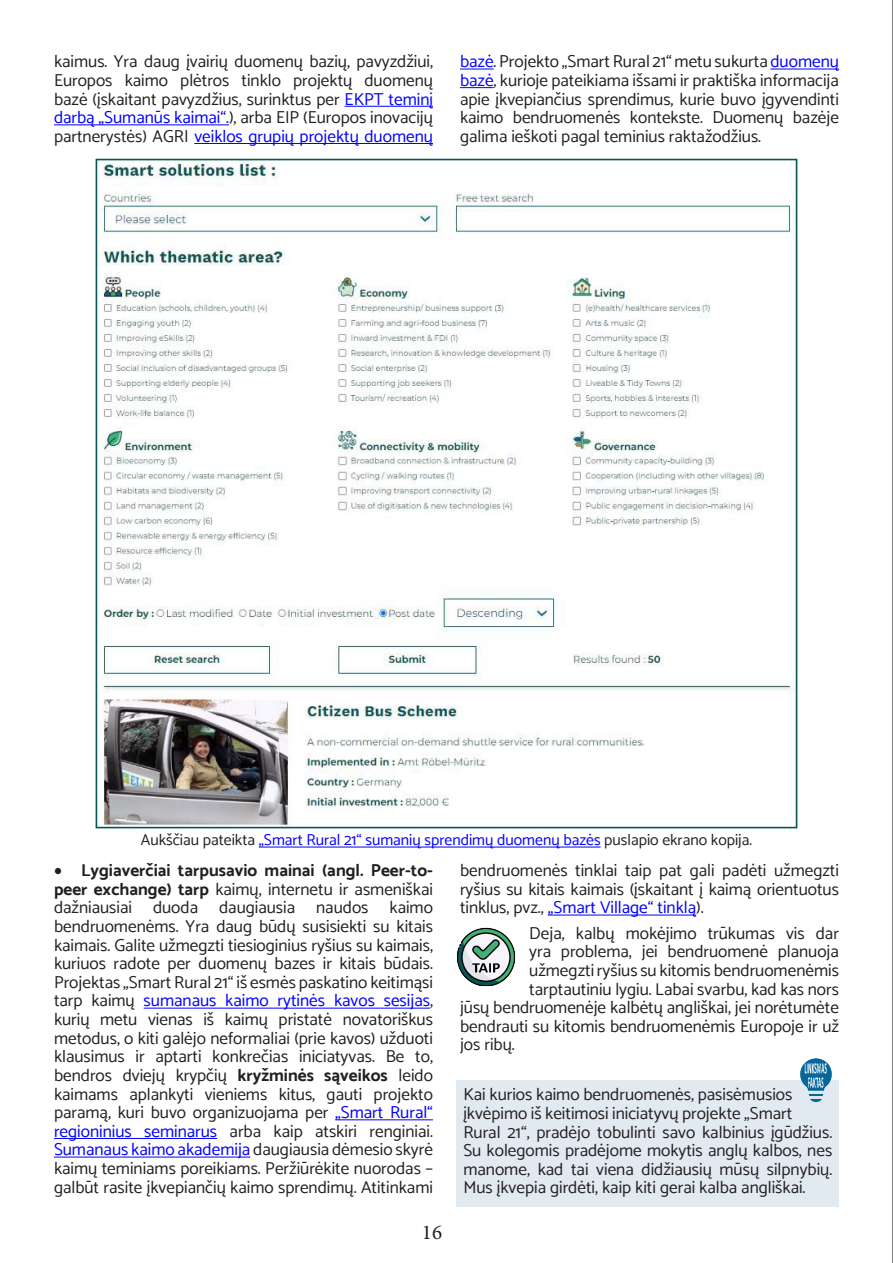
<style>
.page{position:relative;width:893px;height:1263px;background:#fff}
.page>*{position:absolute;margin:0;border:0;box-sizing:border-box;transform-origin:0 0}
.t1{font:21px "Minion Pro";color:#231f20}
.Catamaran_Guidebook{font:17.25px/18.6px "Catamaran";color:#231f20;text-align:justify}
.t2{font:15.75px "Catamaran";color:#00f}
.s1{color:#00f}
.s2{color:#231f20}
.s3{font-weight:700}
</style>
<div class="page">
<hr style="left:892px;top:0;width:1px;height:1263px;background:#231f20">
<hr style="left:345px;top:106px;width:88px;height:1px;background:#00f">
<hr style="left:54px;top:124px;width:175px;height:1px;background:#00f">
<hr style="left:194px;top:143px;width:239px;height:1px;background:#00f">
<hr style="left:460px;top:69px;width:34px;height:1px;background:#00f">
<hr style="left:770px;top:69px;width:69px;height:1px;background:#00f">
<hr style="left:460px;top:87px;width:34px;height:1px;background:#00f">
<hr style="left:259px;top:847px;width:342px;height:1px;background:#00f">
<hr style="left:144px;top:1008px;width:286px;height:1px;background:#00f">
<hr style="left:335px;top:1119px;width:98px;height:1px;background:#00f">
<hr style="left:54px;top:1138px;width:163px;height:1px;background:#00f">
<hr style="left:54px;top:1156px;width:196px;height:1px;background:#00f">
<hr style="left:548px;top:915px;width:148px;height:1px;background:#00f">
<img style="left:457px;top:927px;width:59px;height:59px">
<img style="left:99px;top:162px;width:695px;height:663px">
<div style="left:457px;top:1080px;width:382px;height:127px;background:#e1e9f1"></div>
<img style="left:800px;top:1058px;width:32px;height:44px">
<p class="Catamaran_Guidebook" style="left:54px;top:52px;width:380px">kaimus. Yra daug įvairių duomenų bazių, pavyzdžiui, Europos kaimo plėtros tinklo projektų duomenų bazė (įskaitant pavyzdžius, surinktus per <span class="s1">EKPT teminį darbą „Sumanūs kaimai“.</span>), arba EIP (Europos inovacijų partnerystės) AGRI <span class="s1">veiklos grupių projektų duomenų</span></p>
<p class="Catamaran_Guidebook" style="left:460px;top:52px;width:380px"><span class="s1">bazė</span>. Projekto „Smart Rural 21“ metu sukurta <span class="s1">duomenų bazė</span>, kurioje pateikiama išsami ir praktiška informacija apie įkvepiančius sprendimus, kurie buvo įgyvendinti kaimo bendruomenės kontekste. Duomenų bazėje galima ieškoti pagal teminius raktažodžius.</p>
<p class="t2" style="left:141px;top:831px;width:613px"><span class="s2">Aukščiau pateikta</span> „Smart Rural 21“ sumanių sprendimų duomenų bazės <span class="s2">puslapio ekrano kopija.</span></p>
<p class="Catamaran_Guidebook" style="left:54px;top:861px;width:380px">• <span class="s3">Lygiaverčiai tarpusavio mainai (angl. Peer-to&shy;peer exchange) tarp</span> kaimų, internetu ir asmeniškai dažniausiai duoda daugiausia naudos kaimo bendruomenėms. Yra daug būdų susisiekti su kitais kaimais. Galite užmegzti tiesioginius ryšius su kaimais, kuriuos radote per duomenų bazes ir kitais būdais.<br>Projektas „Smart Rural 21“ iš esmės paskatino keitimąsi tarp kaimų <span class="s1">sumanaus kaimo rytinės kavos sesijas</span>, kurių metu vienas iš kaimų pristatė novatoriškus metodus, o kiti galėjo neformaliai (prie kavos) užduoti klausimus ir aptarti konkrečias iniciatyvas. Be to, bendros dviejų krypčių <span class="s3">kryžminės sąveikos</span> leido kaimams aplankyti vieniems kitus, gauti projekto paramą, kuri buvo organizuojama per <span class="s1">„Smart Rural“ regioninius seminarus</span> arba kaip atskiri renginiai.<br><span class="s1">Sumanaus kaimo akademija</span> daugiausia dėmesio skyrė kaimų teminiams poreikiams. Peržiūrėkite nuorodas – galbūt rasite įkvepiančių kaimo sprendimų. Atitinkami</p>
<p class="Catamaran_Guidebook" style="left:460px;top:861px;width:380px">bendruomenės tinklai taip pat gali padėti užmegzti ryšius su kitais kaimais (įskaitant į kaimą orientuotus tinklus, pvz., <span class="s1">„Smart Village“ tinklą</span>).</p>
<p class="Catamaran_Guidebook" style="left:529px;top:923px;width:311px">Deja, kalbų mokėjimo trūkumas vis dar</p>
<p class="Catamaran_Guidebook" style="left:529px;top:942px;width:311px">yra problema, jei bendruomenė planuoja</p>
<p class="Catamaran_Guidebook" style="left:529px;top:961px;width:311px">užmegzti ryšius su kitomis bendruomenėmis</p>
<p class="Catamaran_Guidebook" style="left:529px;top:979px;width:311px">tarptautiniu lygiu. Labai svarbu, kad kas nors</p>
<p class="Catamaran_Guidebook" style="left:460px;top:998px;width:380px">jūsų bendruomenėje kalbėtų angliškai, jei norėtumėte</p>
<p class="Catamaran_Guidebook" style="left:460px;top:1016px;width:380px">bendrauti su kitomis bendruomenėmis Europoje ir už</p>
<p class="Catamaran_Guidebook" style="left:460px;top:1035px;width:56px">jos ribų.</p>
<p class="Catamaran_Guidebook" style="left:463px;top:1085px;width:370px;text-align:left">Kai kurios kaimo bendruomenės, pasisėmusios įkvėpimo iš keitimosi iniciatyvų projekte „Smart Rural 21“, pradėjo tobulinti savo kalbinius įgūdžius.<br>Su kolegomis pradėjome mokytis anglų kalbos, nes manome, kad tai viena didžiausių mūsų silpnybių.<br>Mus įkvepia girdėti, kaip kiti gerai kalba angliškai.</p>
<p class="t1" style="left:422px;top:1218px;width:22px">16</p>
</div>
